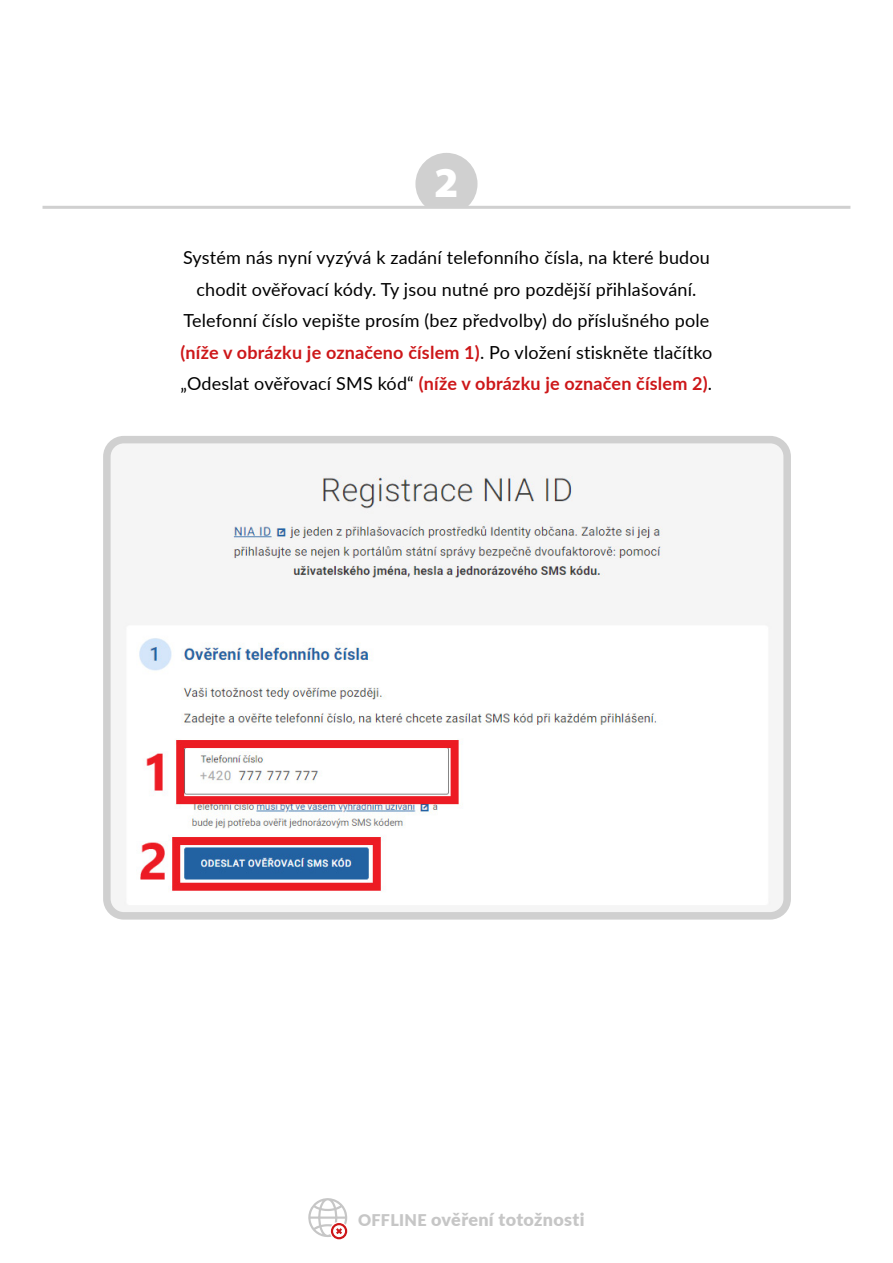
<style>
.page{position:relative;width:893px;height:1263px;background:#fff}
.page>*{position:absolute;margin:0;border:0;box-sizing:border-box;transform-origin:0 0}
.t1{font:900 42.75px "Myriad Pro";color:#fff}
.t2{font:18px/31.5px "Lato";letter-spacing:.01em;color:#000;text-align:center}
.t3{font:900 18px "Lato";letter-spacing:.02em;color:#c6c6c6}
.s1{font-weight:700;color:#cd1719}
.s2{font-size:16.2px}
</style>
<div class="page">
<img style="left:112px;top:445px;width:670px;height:465px">
<div style="left:103px;top:436px;width:688px;height:483px;border:8px solid #d0d0d0;border-radius:17px"></div>
<div style="left:415px;top:153px;width:62px;height:62px;background:#d0d0d0;border-radius:50%"></div>
<div style="left:404px;top:207px;width:85px;height:43px;background:#fff"></div>
<hr style="left:43px;top:206px;width:807px;height:3px;background:#d0d0d0">
<svg style="left:308px;top:1198px;width:39px;height:41px"></svg>
<h1 class="t1" style="left:434px;top:154px;width:26px">2</h1>
<p class="t2" style="left:180px;top:241px;width:533px">Systém nás nyní vyzývá k zadání telefonního čísla, na které budou chodit ověřovací kódy. Ty jsou nutné pro pozdější přihlašování.<br>Telefonní číslo vepište prosím (bez předvolby) do příslušného pole <span class="s1">(níže v obrázku je označeno číslem 1)</span>. Po vložení stiskněte tlačítko „Odeslat ověřovací SMS kód“ <span class="s1">(níže v obrázku je označen číslem 2)</span>.</p>
<p class="t3" style="left:358px;top:1206px;width:228px"><span class="s2">OFFLINE</span> ověření totožnosti</p>
</div>
